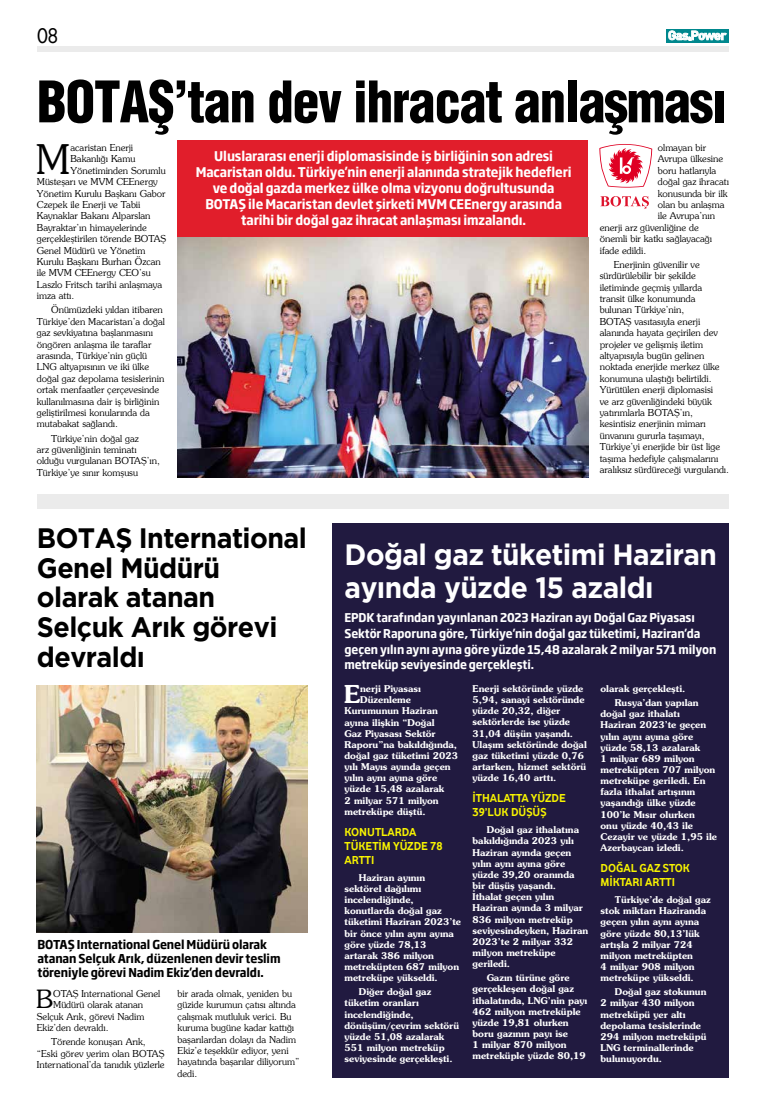
<style>
.page{position:relative;width:766px;height:1106px;background:#fff}
.page>*{position:absolute;margin:0;border:0;box-sizing:border-box;transform-origin:0 0}
.t1{font:55.8px "Switzerland Cond Black Plain";letter-spacing:-.02em;color:#000;scale:.95 1}
.t2{font:40.7px "Southern Plain";color:#000}
.t3{font:29.4px/33.6px "Gotham TR Bold";letter-spacing:-.02em;color:#fff;scale:.95 1}
.t4{font:28.1px/29.7px "Gotham TR Bold";letter-spacing:-.02em;color:#000;scale:.95 1}
.t5{font:25.1px "Southern Plain";color:#000}
.t6{font:700 24.5px "Southern";color:#fff}
.t7{font:22.3px "Vodafone Rg";color:#000;scale:.95 1}
.t8{font:700 13.2px/16px "Soho Gothic Pro";letter-spacing:-.01em;color:#fff;text-align:center;scale:.91 1}
.t9{font:700 12.1px/14px "Soho Gothic Pro";letter-spacing:-.01em;color:#000;scale:.91 1}
.t10{font:700 12px/15.8px "Soho Gothic Pro";letter-spacing:-.01em;color:#fff;scale:.91 1}
.t11{font:700 12px/14px "Vodafone Rg";color:#f8f400}
.t12{font:9.5px/11.4px "Southern Plain";color:#000}
.t13{font:700 9.3px/11.2px "Southern";color:#fff}
</style>
<div class="page">
<div style="left:178px;top:140px;width:410px;height:338px;background:#e11e2b"></div>
<div style="left:37px;top:46px;width:691px;height:6px;background:#ebebeb"></div>
<svg style="left:666px;top:29px;width:62px;height:14px"></svg>
<svg style="left:668px;top:31px;width:58px;height:9px"></svg>
<img style="left:37px;top:685px;width:270px;height:247px">
<img style="left:178px;top:237px;width:410px;height:241px">
<svg style="left:600px;top:196px;width:48px;height:13px"></svg>
<svg style="left:599px;top:144px;width:53px;height:44px"></svg>
<div style="left:37px;top:494px;width:691px;height:14px;background:#ebebeb"></div>
<div style="left:332px;top:523px;width:397px;height:554px;background:#211a40"></div>
<h3 class="t7" style="left:37px;top:22px;width:24px">08</h3>
<h1 class="t1" style="left:37px;top:66px;width:727px">BOTAŞ’tan dev ihracat anlaşması</h1>
<h2 class="t2" style="left:36px;top:134px;width:36px">M</h2>
<p class="t12" style="left:70px;top:141px;width:64px">acaristan Enerji</p>
<p class="t12" style="left:70px;top:153px;width:66px">Bakanlığı Kamu</p>
<p class="t12" style="left:70px;top:164px;width:97px">Yönetiminden Sorumlu</p>
<p class="t12" style="left:37px;top:176px;width:122px">Müsteşarı ve MVM CEEnergy</p>
<p class="t12" style="left:37px;top:187px;width:130px">Yönetim Kurulu Başkanı Gabor</p>
<p class="t12" style="left:37px;top:198px;width:105px">Czepek ile Enerji ve Tabii</p>
<p class="t12" style="left:37px;top:210px;width:115px">Kaynaklar Bakanı Alparslan</p>
<p class="t12" style="left:37px;top:221px;width:112px">Bayraktar’ın himayelerinde</p>
<p class="t12" style="left:37px;top:233px;width:131px">gerçekleştirilen törende BOTAŞ</p>
<p class="t12" style="left:37px;top:244px;width:110px">Genel Müdürü ve Yönetim</p>
<p class="t12" style="left:37px;top:255px;width:125px">Kurulu Başkanı Burhan Özcan</p>
<p class="t12" style="left:37px;top:267px;width:115px">ile MVM CEEnergy CEO’su</p>
<p class="t12" style="left:37px;top:278px;width:127px">Laszlo Fritsch tarihi anlaşmaya</p>
<p class="t12" style="left:37px;top:290px;width:39px">imza attı.</p>
<p class="t12" style="left:37px;top:304px;width:130px;text-indent:14px">Önümüzdeki yıldan itibaren<br>Türkiye’den Macaristan’a doğal gaz sevkiyatına başlanmasını öngören anlaşma ile taraflar arasında, Türkiye’nin güçlü<br>LNG altyapısının ve iki ülke doğal gaz depolama tesislerinin ortak menfaatler çerçevesinde kullanılmasına dair iş birliğinin geliştirilmesi konularında da mutabakat sağlandı.</p>
<p class="t12" style="left:37px;top:432px;width:124px;text-indent:14px">Türkiye’nin doğal gaz<br>arz güvenliğinin teminatı olduğu vurgulanan BOTAŞ’ın,<br>Türkiye’ye sınır komşusu</p>
<p class="t8" style="left:196px;top:148px;width:414px">Uluslararası enerji diplomasisinde iş birliğinin son adresi Macaristan oldu. Türkiye’nin enerji alanında stratejik hedefleri ve doğal gazda merkez ülke olma vizyonu doğrultusunda BOTAŞ ile Macaristan devlet şirketi MVM CEEnergy arasında tarihi bir doğal gaz ihracat anlaşması imzalandı.</p>
<p class="t12" style="left:657px;top:141px;width:50px">olmayan bir</p>
<p class="t12" style="left:657px;top:153px;width:67px">Avrupa ülkesine</p>
<p class="t12" style="left:657px;top:164px;width:60px">boru hatlarıyla</p>
<p class="t12" style="left:657px;top:176px;width:73px">doğal gaz ihracatı</p>
<p class="t12" style="left:657px;top:187px;width:71px">konusunda bir ilk</p>
<p class="t12" style="left:657px;top:198px;width:68px">olan bu anlaşma</p>
<p class="t12" style="left:657px;top:210px;width:59px">ile Avrupa’nın</p>
<p class="t12" style="left:599px;top:221px;width:101px">enerji arz güvenliğine de</p>
<p class="t12" style="left:599px;top:233px;width:114px">önemli bir katkı sağlayacağı</p>
<p class="t12" style="left:599px;top:244px;width:48px">ifade edildi.</p>
<p class="t12" style="left:599px;top:258px;width:131px;text-indent:14px">Enerjinin güvenilir ve sürdürülebilir bir şekilde iletiminde geçmiş yıllarda transit ülke konumunda bulunan Türkiye’nin,<br>BOTAŞ vasıtasıyla enerji alanında hayata geçirilen dev projeler ve gelişmiş iletim altyapısıyla bugün gelinen noktada enerjide merkez ülke konumuna ulaştığı belirtildi.<br>Yürütülen enerji diplomasisi<br>ve arz güvenliğindeki büyük yatırımlarla BOTAŞ’ın, kesintisiz enerjinin mimarı ünvanını gururla taşımayı,<br>Türkiye’yi enerjide bir üst lige taşıma hedefiyle çalışmalarını aralıksız sürdüreceği vurgulandı.</p>
<h3 class="t4" style="left:37px;top:522px;width:286px">BOTAŞ International<br>Genel Müdürü olarak atanan<br>Selçuk Arık görevi devraldı</h3>
<p class="t9" style="left:37px;top:937px;width:268px">BOTAŞ International Genel Müdürü olarak atanan Selçuk Arık, düzenlenen devir teslim töreniyle görevi Nadim Ekiz’den devraldı.</p>
<h3 class="t5" style="left:36px;top:983px;width:19px">B</h3>
<p class="t12" style="left:53px;top:987px;width:109px">OTAŞ International Genel</p>
<p class="t12" style="left:53px;top:998px;width:91px">Müdürü olarak atanan</p>
<p class="t12" style="left:37px;top:1010px;width:109px">Selçuk Arık, görevi Nadim</p>
<p class="t12" style="left:37px;top:1021px;width:73px">Ekiz’den devraldı.</p>
<p class="t12" style="left:37px;top:1036px;width:129px;text-align:center">Törende konuşan Arık,<br>“Eski görev yerim olan BOTAŞ<br>International’da tanıdık yüzlerle</p>
<p class="t12" style="left:177px;top:987px;width:123px">bir arada olmak, yeniden bu güzide kurumun çatısı altında çalışmak mutluluk verici. Bu kuruma bugüne kadar kattığı başarılardan dolayı da Nadim<br>Ekiz’e teşekkür ediyor, yeni hayatında başarılar diliyorum” dedi.</p>
<h3 class="t3" style="left:344px;top:536px;width:393px">Doğal gaz tüketimi Haziran ayında yüzde 15 azaldı</h3>
<p class="t10" style="left:344px;top:609px;width:410px">EPDK tarafından yayınlanan 2023 Haziran ayı Doğal Gaz Piyasası Sektör Raporuna göre, Türkiye’nin doğal gaz tüketimi, Haziran’da geçen yılın aynı ayına göre yüzde 15,48 azalarak 2 milyar 571 milyon metreküp seviyesinde gerçekleşti.</p>
<h3 class="t6" style="left:344px;top:677px;width:18px">E</h3>
<p class="t13" style="left:360px;top:683px;width:62px">nerji Piyasası</p>
<p class="t13" style="left:360px;top:694px;width:52px">Düzenleme</p>
<p class="t13" style="left:344px;top:705px;width:95px">Kurumunun Haziran</p>
<p class="t13" style="left:344px;top:716px;width:92px">ayına ilişkin “Doğal</p>
<p class="t13" style="left:344px;top:727px;width:93px">Gaz Piyasası Sektör</p>
<p class="t13" style="left:344px;top:738px;width:114px">Raporu”na bakıldığında,</p>
<p class="t13" style="left:344px;top:749px;width:115px">doğal gaz tüketimi 2023</p>
<p class="t13" style="left:344px;top:761px;width:108px">yılı Mayıs ayında geçen</p>
<p class="t13" style="left:344px;top:772px;width:94px">yılın aynı ayına göre</p>
<p class="t13" style="left:344px;top:783px;width:101px">yüzde 15,48 azalarak</p>
<p class="t13" style="left:344px;top:794px;width:96px">2 milyar 571 milyon</p>
<p class="t13" style="left:344px;top:805px;width:83px">metreküpe düştü.</p>
<p class="t11" style="left:344px;top:824px;width:99px">KONUTLARDA<br>TÜKETİM YÜZDE 78<br>ARTTI</p>
<p class="t13" style="left:344px;top:871px;width:118px;text-indent:14px">Haziran ayının sektörel dağılımı incelendiğinde, konutlarda doğal gaz tüketimi Haziran 2023’te bir önce yılın aynı ayına göre yüzde 78,13 artarak 386 milyon metreküpten 687 milyon metreküpe yükseldi.</p>
<p class="t13" style="left:344px;top:986px;width:116px;text-indent:14px">Diğer doğal gaz tüketim oranları incelendiğinde, dönüşüm/çevrim sektörü yüzde 51,08 azalarak<br>551 milyon metreküp seviyesinde gerçekleşti.</p>
<p class="t13" style="left:472px;top:683px;width:116px">Enerji sektöründe yüzde<br>5,94, sanayi sektöründe yüzde 20,32, diğer sektörlerde ise yüzde<br>31,04 düşün yaşandı.<br>Ulaşım sektöründe doğal gaz tüketimi yüzde 0,76 artarken, hizmet sektörü yüzde 16,40 arttı.</p>
<p class="t11" style="left:472px;top:791px;width:95px">İTHALATTA YÜZDE<br>39’LUK DÜŞÜŞ</p>
<p class="t13" style="left:472px;top:824px;width:117px;text-indent:14px">Doğal gaz ithalatına bakıldığında 2023 yılı<br>Haziran ayında geçen yılın aynı ayına göre yüzde 39,20 oranında bir düşüş yaşandı.<br>İthalat geçen yılın<br>Haziran ayında 3 milyar<br>836 milyon metreküp seviyesindeyken, Haziran<br>2023’te 2 milyar 332 milyon metreküpe geriledi.</p>
<p class="t13" style="left:472px;top:972px;width:116px;text-indent:14px">Gazın türüne göre gerçekleşen doğal gaz ithalatında, LNG’nin payı<br>462 milyon metreküple yüzde 19,81 olurken boru gazının payı ise<br>1 milyar 870 milyon metreküple yüzde 80,19</p>
<p class="t13" style="left:614px;top:681px;width:85px;line-height:14px;text-indent:-14px">olarak gerçekleşti.<br>Rusya’dan yapılan</p>
<p class="t13" style="left:600px;top:708px;width:118px">doğal gaz ithalatı<br>Haziran 2023’te geçen yılın aynı ayına göre yüzde 58,13 azalarak<br>1 milyar 689 milyon metreküpten 707 milyon metreküpe geriledi. En fazla ithalat artışının yaşandığı ülke yüzde<br>100’le Mısır olurken<br>onu yüzde 40,43 ile<br>Cezayir ve yüzde 1,95 ile<br>Azerbaycan izledi.</p>
<p class="t11" style="left:600px;top:861px;width:91px">DOĞAL GAZ STOK<br>MİKTARI ARTTI</p>
<p class="t13" style="left:600px;top:894px;width:112px;text-indent:14px">Türkiye’de doğal gaz stok miktarı Haziranda geçen yılın aynı ayına göre yüzde 80,13’lük artışla 2 milyar 724 milyon metreküpten<br>4 milyar 908 milyon metreküpe yükseldi.</p>
<p class="t13" style="left:600px;top:986px;width:107px;text-indent:14px">Doğal gaz stokunun<br>2 milyar 430 milyon metreküpü yer altı depolama tesislerinde<br>294 milyon metreküpü<br>LNG terminallerinde bulunuyordu.</p>
</div>
